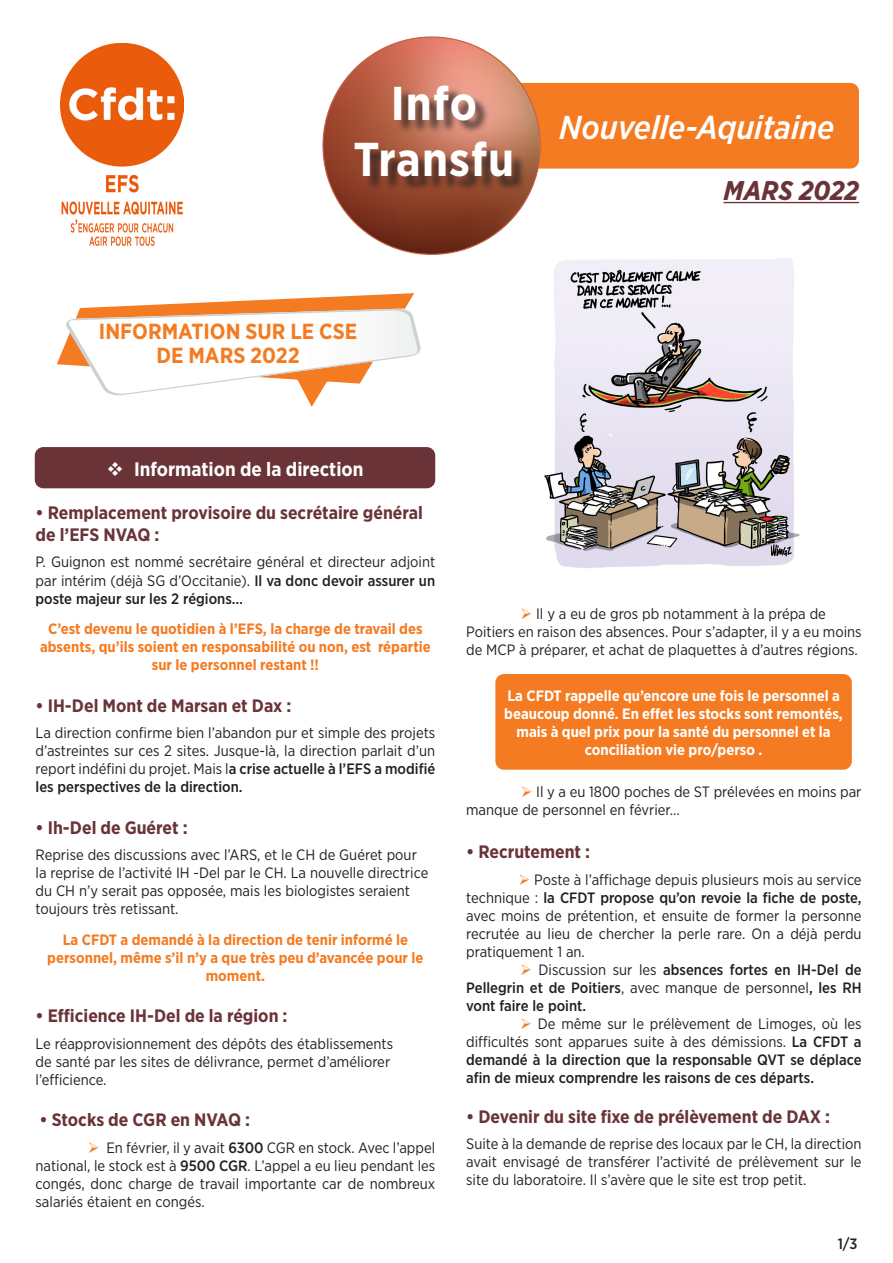
<style>
.page{position:relative;width:893px;height:1263px;background:#fff}
.page>*{position:absolute;margin:0;border:0;box-sizing:border-box;transform-origin:0 0}
.t1{font:700 47.4px "Gotham Narrow";letter-spacing:.025em;color:#fff}
.t2{font:italic 500 33px "Gotham Narrow";color:#fff}
.t3{font:italic 700 27px "Gotham Narrow";color:#693338}
.t4{font:700 21.9px "Gotham Narrow";color:#f47b21}
.t5{font:700 19.5px "Gotham Narrow";color:#fff}
.t6{font:700 18px/21.6px "Gotham Narrow";color:#693338}
.t7{font:15px/18px "Gotham Narrow";color:#231f20;text-align:justify}
.t8{font:500 15px/18px "Gotham Narrow";color:#231f20;text-align:justify}
.t9{font:700 15px/18px "Gotham Narrow";color:#f47b21;text-align:center}
.t10{font:700 15px/18px "Gotham Narrow";color:#fff;text-align:center}
.s1{font-weight:500}
.s2{color:#f47b21}
.s3{font-weight:400}
</style>
<div class="page">
<img style="left:61px;top:43px;width:123px;height:204px">
<div style="left:502px;top:83px;width:357px;height:86px;background:#f47b21;border-radius:9px"></div>
<hr style="left:723px;top:202px;width:136px;height:1px;background:#693338">
<svg style="left:322px;top:36px;width:219px;height:219px"></svg>
<div style="left:357px;top:87px;width:169px;height:105px;background:#231f20;opacity:.75"></div>
<svg style="left:57px;top:293px;width:358px;height:114px"></svg>
<svg style="left:64px;top:300px;width:357px;height:97px"></svg>
<div style="left:495px;top:674px;width:357px;height:96px;background:#f47b21;border-radius:9px"></div>
<div style="left:35px;top:447px;width:400px;height:41px;background:#693338;border-radius:9px"></div>
<img style="left:544px;top:258px;width:256px;height:310px">
<p class="t1" style="left:391px;top:72px;width:88px">Info</p>
<p class="t1" style="left:354px;top:129px;width:162px">Transfu</p>
<p class="t2" style="left:559px;top:106px;width:277px">Nouvelle-Aquitaine</p>
<p class="t3" style="left:723px;top:173px;width:137px">MARS 2022</p>
<p class="t4" style="left:99px;top:318px;width:260px">INFORMATION SUR LE CSE</p>
<p class="t4" style="left:156px;top:341px;width:145px">DE MARS 2022</p>
<p class="t5" style="left:107px;top:456px;width:258px">❖ Information de la direction</p>
<p class="t6" style="left:36px;top:502px;width:389px">• Remplacement provisoire du secrétaire général de l’EFS NVAQ :</p>
<p class="t7" style="left:36px;top:553px;width:401px">P. Guignon est nommé secrétaire général et directeur adjoint par intérim (déjà SG d’Occitanie). <span class="s1">Il va donc devoir assurer un poste majeur sur les 2 régions…</span></p>
<p class="t9" style="left:40px;top:620px;width:392px">C’est devenu le quotidien à l’EFS, la charge de travail des absents, qu’ils soient en responsabilité ou non, est répartie sur le personnel restant !!</p>
<p class="t6" style="left:36px;top:694px;width:257px">• IH-Del Mont de Marsan et Dax :</p>
<p class="t7" style="left:36px;top:724px;width:401px">La direction confirme bien l’abandon pur et simple des projets d’astreintes sur ces 2 sites. Jusque-là, la direction parlait d’un report indéfini du projet. Mais l<span class="s1">a crise actuelle à l’EFS a modifié les perspectives de la direction.</span></p>
<p class="t6" style="left:36px;top:816px;width:154px">• Ih-Del de Guéret :</p>
<p class="t7" style="left:36px;top:845px;width:394px;text-align:left">Reprise des discussions avec l’ARS, et le CH de Guéret pour la reprise de l’activité IH -Del par le CH. La nouvelle directrice du CH n’y serait pas opposée, mais les biologistes seraient toujours très retissant.</p>
<p class="t9" style="left:47px;top:930px;width:378px">La CFDT a demandé à la direction de tenir informé le personnel, même s’il n’y a que très peu d’avancée pour le moment.</p>
<p class="t6" style="left:36px;top:1005px;width:253px">• Efficience IH-Del de la région :</p>
<p class="t7" style="left:36px;top:1034px;width:359px;text-align:left">Le réapprovisionnement des dépôts des établissements de santé par les sites de délivrance, permet d’améliorer l’efficience.</p>
<p class="t6" style="left:40px;top:1109px;width:212px">• Stocks de CGR en NVAQ :</p>
<p class="t7" style="left:36px;top:1138px;width:401px;text-indent:52px"><span class="s2">➢</span> En février, il y avait <span class="s1">6300</span> CGR en stock. Avec l’appel national, le stock est à <span class="s1">9500 CGR</span>. L’appel a eu lieu pendant les congés, donc charge de travail importante car de nombreux salariés étaient en congés.</p>
<p class="t7" style="left:520px;top:605px;width:307px"><span class="s2">➢</span> Il y a eu de gros pb notamment à la prépa de</p>
<p class="t7" style="left:466px;top:623px;width:397px">Poitiers en raison des absences. Pour s’adapter, il y a eu moins de MCP à préparer, et achat de plaquettes à d’autres régions.</p>
<p class="t10" style="left:504px;top:686px;width:340px">La CFDT rappelle qu’encore une fois le personnel a beaucoup donné. En effet les stocks sont remontés, mais à quel prix pour la santé du personnel et la conciliation vie pro/perso .</p>
<p class="t7" style="left:466px;top:783px;width:397px;text-indent:55px"><span class="s2">➢</span> Il y a eu 1800 poches de ST prélevées en moins par manque de personnel en février…</p>
<p class="t6" style="left:466px;top:841px;width:126px">• Recrutement :</p>
<p class="t7" style="left:466px;top:870px;width:397px;text-indent:52px"><span class="s2">➢</span> Poste à l’affichage depuis plusieurs mois au service technique : <span class="s1">la CFDT propose qu’on revoie la fiche de poste, </span>avec moins de prétention, et ensuite de former la personne recrutée au lieu de chercher la perle rare. On a déjà perdu pratiquement 1 an.</p>
<p class="t8" style="left:466px;top:960px;width:397px;text-indent:54px"><span class="s2">➢</span> <span class="s3">Discussion sur les</span> absences fortes en IH-Del de Pellegrin et de Poitiers<span class="s3">, avec manque de personnel</span>, les RH vont faire le point.</p>
<p class="t8" style="left:466px;top:1014px;width:397px;text-indent:54px"><span class="s2">➢</span> <span class="s3">De même sur le prélèvement de Limoges, où les difficultés sont apparues suite à des démissions.</span> La CFDT a demandé à la direction que la responsable QVT se déplace afin de mieux comprendre les raisons de ces départs.</p>
<p class="t6" style="left:466px;top:1105px;width:365px">• Devenir du site fixe de prélèvement de DAX :</p>
<p class="t7" style="left:466px;top:1134px;width:397px">Suite à la demande de reprise des locaux par le CH, la direction avait envisagé de transférer l’activité de prélèvement sur le site du laboratoire. Il s’avère que le site est trop petit.</p>
<p class="t8" style="left:838px;top:1235px;width:21px">1/3</p>
</div>
